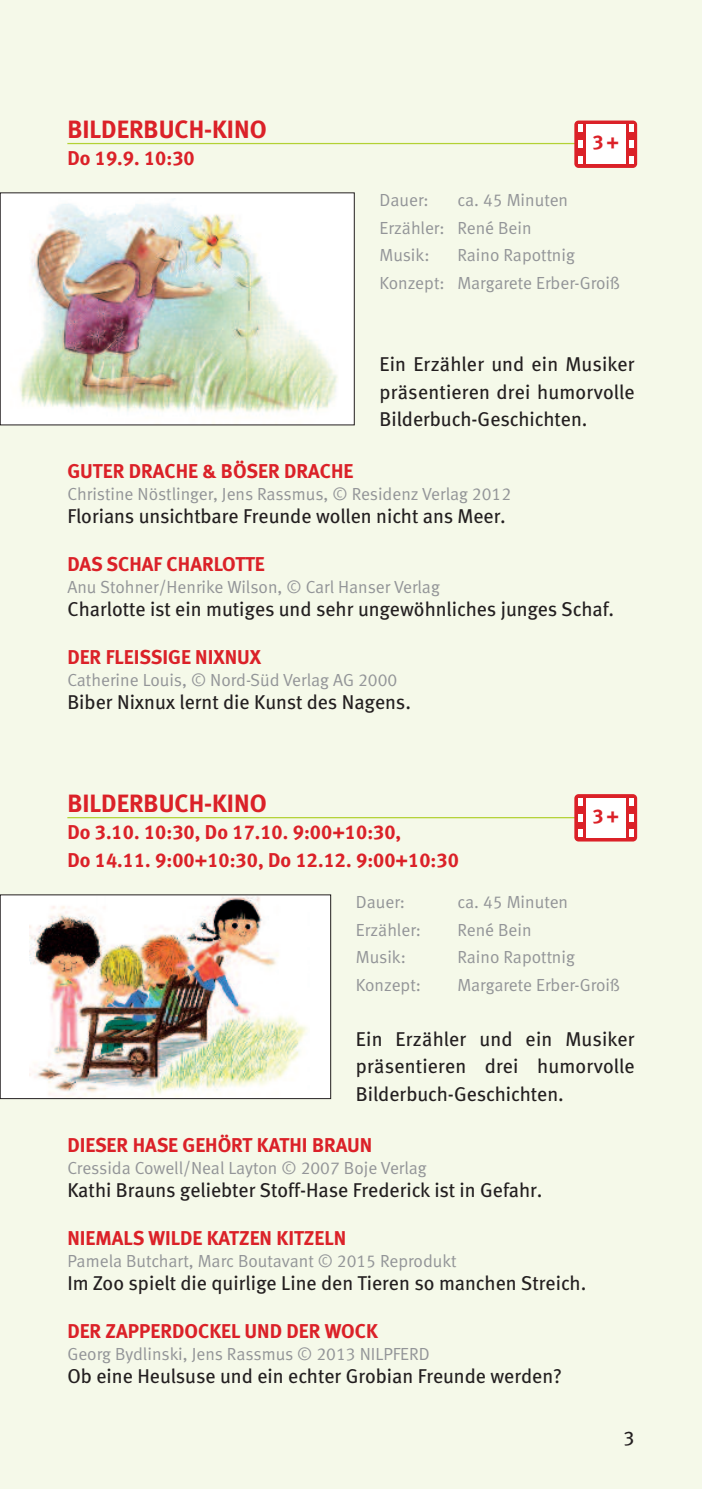
<style>
.page{position:relative;width:702px;height:1489px;background:#fff}
.page>*{position:absolute;margin:0;border:0;box-sizing:border-box;transform-origin:0 0}
.t1{font:25px "Meta Bold LF";color:#db2128}
.t2{font:20px/27.5px "Meta Book LF";color:#231f20;text-align:justify}
.t3{font:20px/27.5px "Meta Bold LF";color:#db2128}
.t4{font:17.5px/27.5px "Meta Normal LF";color:#939598}
</style>
<div class="page">
<div style="left:0;top:0;width:702px;height:1488px;background:#f5f9e9"></div>
<hr style="left:67px;top:143px;width:567px;height:1px;background:#b3d234">
<hr style="left:67px;top:817px;width:567px;height:1px;background:#b3d234">
<div style="left:1px;top:193px;width:353px;height:231px;background:#fff"></div>
<img style="left:19px;top:198px;width:319px;height:214px">
<div style="left:1px;top:895px;width:329px;height:203px;background:#fff"></div>
<img style="left:29px;top:896px;width:278px;height:200px">
<div style="left:0;top:894px;width:331px;height:204px;border:1px solid #231f20"></div>
<div style="left:574px;top:120px;width:63px;height:48px;background:#db2128;border-radius:4px"></div>
<div style="left:586px;top:125px;width:39px;height:39px;background:#fff"></div>
<svg style="left:578px;top:125px;width:4px;height:7px"></svg>
<svg style="left:578px;top:156px;width:4px;height:7px"></svg>
<svg style="left:578px;top:140px;width:4px;height:8px"></svg>
<svg style="left:629px;top:125px;width:4px;height:7px"></svg>
<svg style="left:629px;top:156px;width:4px;height:7px"></svg>
<svg style="left:629px;top:140px;width:4px;height:8px"></svg>
<div style="left:574px;top:794px;width:63px;height:47px;background:#db2128;border-radius:4px"></div>
<div style="left:586px;top:798px;width:39px;height:39px;background:#fff"></div>
<svg style="left:578px;top:798px;width:4px;height:7px"></svg>
<svg style="left:578px;top:829px;width:4px;height:8px"></svg>
<svg style="left:578px;top:814px;width:4px;height:7px"></svg>
<svg style="left:629px;top:798px;width:4px;height:7px"></svg>
<svg style="left:629px;top:829px;width:4px;height:8px"></svg>
<svg style="left:629px;top:814px;width:4px;height:7px"></svg>
<p class="t1" style="left:67px;top:120px;width:201px">BILDERBUCH-KINO</p>
<p class="t3" style="left:67px;top:146px;width:129px">Do 19.9. 10:30</p>
<p class="t3" style="left:592px;top:130px;width:28px">3+</p>
<p class="t4" style="left:379px;top:188px;width:190px;text-indent:78px">ca. 45 Minuten<br>Erzähler: René Bein<br>Musik:</p>
<p class="t4" style="left:379px;top:188px;width:51px">Dauer:</p>
<p class="t4" style="left:379px;top:243px;width:242px;text-indent:78px">Raino Rapottnig<br>Konzept: Margarete Erber-Groiß</p>
<p class="t2" style="left:379px;top:352px;width:256px">Ein Erzähler und ein Musiker präsentieren drei humorvolle Bilderbuch-Geschichten.</p>
<p class="t3" style="left:67px;top:459px;width:287px">GUTER DRACHE &amp; BÖSER DRACHE</p>
<p class="t4" style="left:67px;top:481px;width:445px">Christine Nöstlinger, Jens Rassmus, © Residenz Verlag 2012</p>
<p class="t2" style="left:67px;top:504px;width:440px">Florians unsichtbare Freunde wollen nicht ans Meer.</p>
<p class="t3" style="left:67px;top:552px;width:199px">DAS SCHAF CHARLOTTE</p>
<p class="t4" style="left:67px;top:574px;width:374px">Anu Stohner/Henrike Wilson, © Carl Hanser Verlag</p>
<p class="t2" style="left:67px;top:597px;width:548px">Charlotte ist ein mutiges und sehr ungewöhnliches junges Schaf.</p>
<p class="t3" style="left:67px;top:645px;width:195px">DER FLEISSIGE NIXNUX</p>
<p class="t4" style="left:67px;top:667px;width:331px">Catherine Louis, © Nord-Süd Verlag AG 2000</p>
<p class="t2" style="left:67px;top:690px;width:345px">Biber Nixnux lernt die Kunst des Nagens.</p>
<p class="t1" style="left:67px;top:793px;width:201px">BILDERBUCH-KINO</p>
<p class="t3" style="left:67px;top:820px;width:393px">Do 3.10. 10:30, Do 17.10. 9:00+10:30,<br>Do 14.11. 9:00+10:30, Do 12.12. 9:00+10:30</p>
<p class="t4" style="left:356px;top:889px;width:51px">Dauer:</p>
<p class="t4" style="left:457px;top:889px;width:112px">ca. 45 Minuten</p>
<p class="t4" style="left:356px;top:917px;width:67px">Erzähler:</p>
<p class="t4" style="left:457px;top:917px;width:76px">René Bein</p>
<p class="t4" style="left:356px;top:944px;width:51px">Musik:</p>
<p class="t4" style="left:457px;top:944px;width:119px">Raino Rapottnig</p>
<p class="t4" style="left:356px;top:972px;width:66px">Konzept:</p>
<p class="t4" style="left:457px;top:972px;width:164px">Margarete Erber-Groiß</p>
<p class="t2" style="left:356px;top:1026px;width:280px">Ein Erzähler und ein Musiker präsentieren drei humorvolle Bilderbuch-Geschichten.</p>
<p class="t3" style="left:67px;top:1133px;width:306px">DIESER HASE GEHÖRT KATHI BRAUN</p>
<p class="t4" style="left:67px;top:1155px;width:361px">Cressida Cowell/Neal Layton © 2007 Boje Verlag</p>
<p class="t2" style="left:67px;top:1178px;width:476px">Kathi Brauns geliebter Stoff-Hase Frederick ist in Gefahr.</p>
<p class="t3" style="left:67px;top:1226px;width:280px">NIEMALS WILDE KATZEN KITZELN</p>
<p class="t4" style="left:67px;top:1248px;width:391px">Pamela Butchart, Marc Boutavant © 2015 Reprodukt</p>
<p class="t2" style="left:67px;top:1271px;width:520px">Im Zoo spielt die quirlige Line den Tieren so manchen Streich.</p>
<p class="t3" style="left:67px;top:1319px;width:312px">DER ZAPPERDOCKEL UND DER WOCK</p>
<p class="t4" style="left:67px;top:1341px;width:364px">Georg Bydlinski, Jens Rassmus © 2013 NILPFERD</p>
<p class="t2" style="left:67px;top:1364px;width:496px">Ob eine Heulsuse und ein echter Grobian Freunde werden?</p>
<p class="t3" style="left:592px;top:803px;width:28px">3+</p>
<p class="t2" style="left:623px;top:1425px;width:13px">3</p>
</div>
